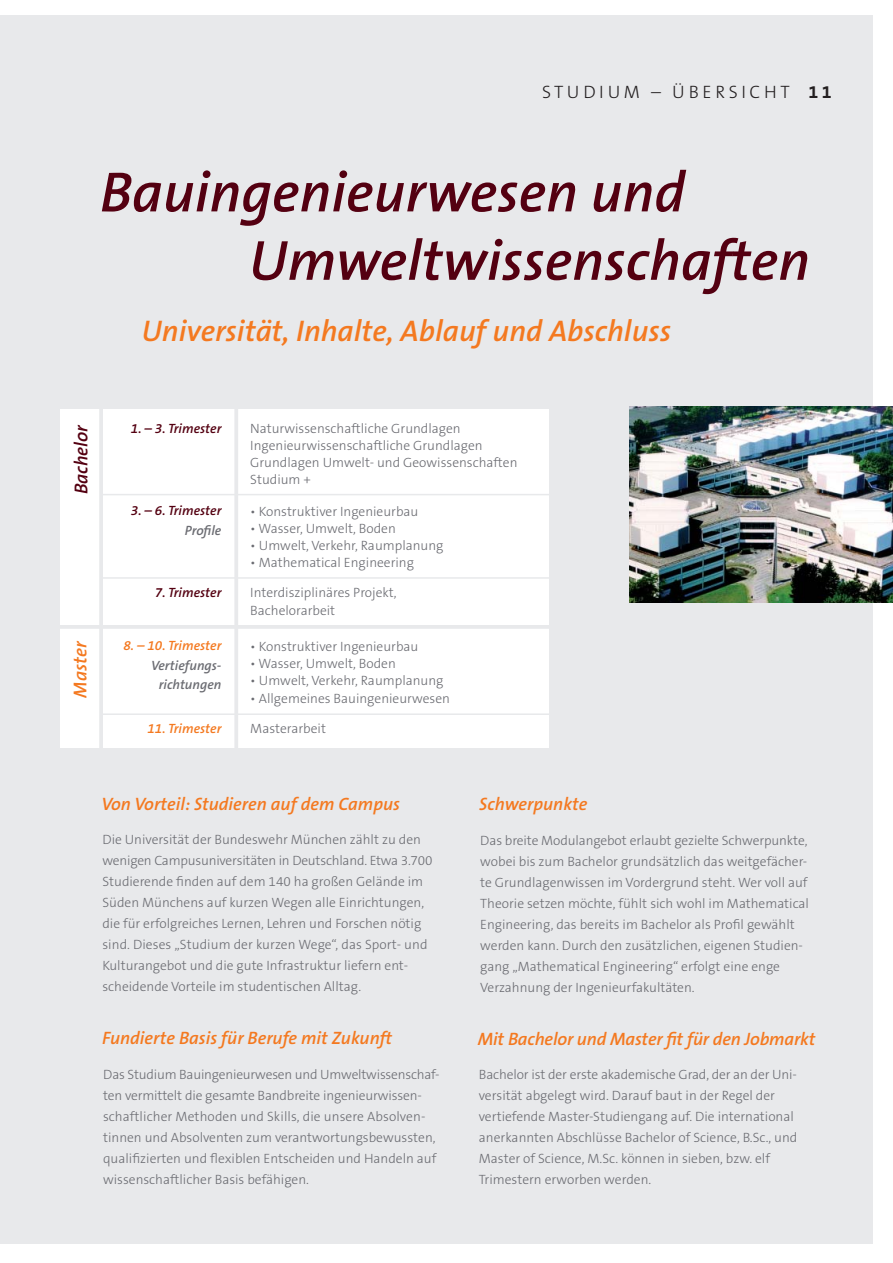
<style>
.page{position:relative;width:893px;height:1263px;background:#fff}
.page>*{position:absolute;margin:0;border:0;box-sizing:border-box;transform-origin:0 0}
.t1{font:italic 600 57px/68.4px "The Sans B6";color:#540011}
.t2{font:italic 600 30px "The Sans B6";color:#f47920}
.t3{font:italic 600 18.75px "The Sans B6";color:#540011}
.t4{font:italic 600 18.75px "The Sans B6";color:#f47920}
.t5{font:italic 600 18px "The Sans B6";color:#f47920}
.t6{font:300 18px "The Sans B3";letter-spacing:.2em;color:#231f20}
.t7{font:300 13.5px/21px "The Sans B3";color:#6b6c72}
.t8{font:italic 600 13.5px "The Sans B6";color:#540011}
.t9{font:italic 600 13.5px/19.5px "The Sans B6";color:#6b6c72;text-align:center}
.t10{font:italic 600 13.5px "The Sans B6";color:#f47920}
.s1{font-family:"The Sans B7";font-weight:700}
</style>
<div class="page">
<div style="left:0;top:15px;width:872px;height:1229px;background:#e8e9eb"></div>
<div style="left:60px;top:409px;width:489px;height:338px;background:#fff"></div>
<hr style="left:101px;top:494px;width:457px;height:1px;background:#e8e9eb">
<hr style="left:100px;top:577px;width:461px;height:2px;background:#e8e9eb">
<hr style="left:101px;top:713px;width:452px;height:2px;background:#e8e9eb">
<hr style="left:33px;top:625px;width:523px;height:4px;background:#e8e9eb">
<hr style="left:234px;top:374px;width:4px;height:381px;background:#e8e9eb">
<hr style="left:99px;top:374px;width:4px;height:382px;background:#e8e9eb">
<img style="left:629px;top:407px;width:264px;height:196px">
<h3 class="t6" style="left:542px;top:84px;width:291px">STUDIUM – ÜBERSICHT <span class="s1">11</span></h3>
<h1 class="t1" style="left:249px;top:161px;width:562px;text-indent:-149px">Bauingenieurwesen und<br>Umweltwissenschaften</h1>
<h2 class="t2" style="left:142px;top:318px;width:531px">Universität, Inhalte, Ablauf und Abschluss</h2>
<h3 class="t3" style="left:73px;top:494px;width:72px;rotate:-90deg">Bachelor</h3>
<h3 class="t4" style="left:72px;top:698px;width:58px;rotate:-90deg">Master</h3>
<p class="t8" style="left:131px;top:422px;width:92px">1. – 3. Trimester</p>
<p class="t8" style="left:131px;top:505px;width:92px">3. – 6. Trimester</p>
<p class="t9" style="left:185px;top:521px;width:38px">Profile</p>
<p class="t8" style="left:155px;top:587px;width:68px">7. Trimester</p>
<p class="t10" style="left:124px;top:640px;width:99px">8. – 10. Trimester</p>
<p class="t9" style="left:151px;top:657px;width:72px">Vertiefungs&shy;richtungen</p>
<p class="t10" style="left:147px;top:723px;width:75px">11. Trimester</p>
<p class="t7" style="left:250px;top:420px;width:269px;line-height:17.2px">Naturwissenschaftliche Grundlagen Ingenieurwissenschaftliche Grundlagen Grundlagen Umwelt- und Geowissenschaften Studium +</p>
<p class="t7" style="left:250px;top:501px;width:170px">• Konstruktiver Ingenieurbau</p>
<p class="t7" style="left:250px;top:519px;width:147px">• Wasser, Umwelt, Boden</p>
<p class="t7" style="left:250px;top:536px;width:195px">• Umwelt, Verkehr, Raumplanung</p>
<p class="t7" style="left:250px;top:553px;width:165px">• Mathematical Engineering</p>
<p class="t7" style="left:250px;top:585px;width:148px;line-height:17.2px">Interdisziplinäres Projekt,<br>Bachelorarbeit</p>
<p class="t7" style="left:250px;top:637px;width:170px">• Konstruktiver Ingenieurbau</p>
<p class="t7" style="left:250px;top:654px;width:147px">• Wasser, Umwelt, Boden</p>
<p class="t7" style="left:250px;top:671px;width:195px">• Umwelt, Verkehr, Raumplanung</p>
<p class="t7" style="left:250px;top:689px;width:201px">• Allgemeines Bauingenieurwesen</p>
<p class="t7" style="left:250px;top:719px;width:77px">Masterarbeit</p>
<h3 class="t5" style="left:101px;top:796px;width:300px">Von Vorteil: Studieren auf dem Campus</h3>
<h3 class="t5" style="left:479px;top:796px;width:110px">Schwerpunkte</h3>
<p class="t7" style="left:102px;top:830px;width:332px">Die Universität der Bundeswehr München zählt zu den wenigen Campusuniversitäten in Deutschland. Etwa 3.700<br>Studierende finden auf dem 140 ha großen Gelände im Süden Münchens auf kurzen Wegen alle Einrichtungen, die für erfolgreiches Lernen, Lehren und Forschen nötig sind. Dieses „Studium der kurzen Wege“, das Sport- und Kulturangebot und die gute Infrastruktur liefern ent&shy;scheidende Vorteile im studentischen Alltag.</p>
<p class="t7" style="left:480px;top:831px;width:330px">Das breite Modulangebot erlaubt gezielte Schwerpunkte, wobei bis zum Bachelor grundsätzlich das weitgefächer&shy;te Grundlagenwissen im Vordergrund steht. Wer voll auf Theorie setzen möchte, fühlt sich wohl im Mathematical Engineering, das bereits im Bachelor als Profil gewählt werden kann. Durch den zusätzlichen, eigenen Studien&shy;gang „Mathematical Engineering“ erfolgt eine enge Verzahnung der Ingenieurfakultäten.</p>
<h3 class="t5" style="left:102px;top:1030px;width:292px">Fundierte Basis für Berufe mit Zukunft</h3>
<h3 class="t5" style="left:478px;top:1031px;width:339px">Mit Bachelor und Master fit für den Jobmarkt</h3>
<p class="t7" style="left:103px;top:1065px;width:338px">Das Studium Bauingenieurwesen und Umweltwissenschaf&shy;ten vermittelt die gesamte Bandbreite ingenieurwissen&shy;schaftlicher Methoden und Skills, die unsere Absolven&shy;tinnen und Absolventen zum verantwortungsbewussten, qualifizierten und flexiblen Entscheiden und Handeln auf wissenschaftlicher Basis befähigen.</p>
<p class="t7" style="left:479px;top:1065px;width:320px">Bachelor ist der erste akademische Grad, der an der Uni&shy;versität abgelegt wird. Darauf baut in der Regel der vertiefende Master-Studiengang auf. Die international anerkannten Abschlüsse Bachelor of Science, B.Sc., und Master of Science, M.Sc. können in sieben, bzw. elf Trimestern erworben werden.</p>
</div>
